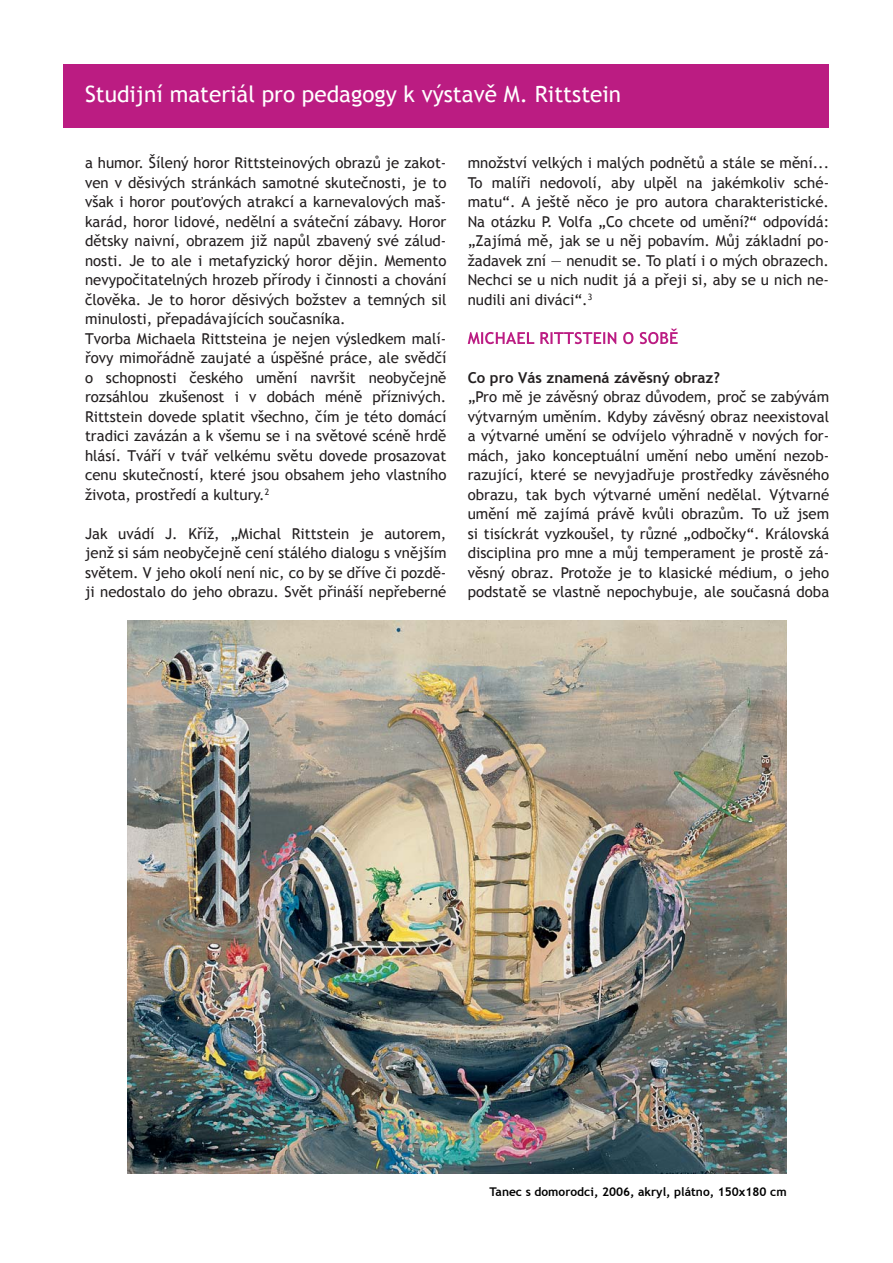
<style>
.page{position:relative;width:893px;height:1263px;background:#fff}
.page>*{position:absolute;margin:0;border:0;box-sizing:border-box;transform-origin:0 0}
.t1{font:22.5px "Trebuchet MS";color:#fff}
.t2{font:15px/19.5px "Trebuchet MS";color:#231f20;text-align:justify}
.t3{font:700 15px "Trebuchet MS";color:#231f20}
.t4{font:700 12px "Trebuchet MS";color:#000}
</style>
<div class="page">
<div style="left:64px;top:64px;width:765px;height:64px;background:#bb1c82"></div>
<img style="left:127px;top:621px;width:660px;height:552px">
<svg style="left:468px;top:329px;width:209px;height:15px"></svg>
<h1 class="t1" style="left:85px;top:81px;width:538px">Studijní materiál pro pedagogy k výstavě M. Rittstein</h1>
<p class="t2" style="left:85px;top:153px;width:363px;text-align:left">a humor. Šílený horor Rittsteinových obrazů je zakot&shy;ven v děsivých stránkách samotné skutečnosti, je to však i horor pouťových atrakcí a karnevalových maš&shy;karád, horor lidové, nedělní a sváteční zábavy. Horor dětsky naivní, obrazem již napůl zbavený své zálud&shy;nosti. Je to ale i metafyzický horor dějin. Memento nevypočitatelných hrozeb přírody i činnosti a chování člověka. Je to horor děsivých božstev a temných sil minulosti, přepadávajících současníka.<br>Tvorba Michaela Rittsteina je nejen výsledkem malí&shy;řovy mimořádně zaujaté a úspěšné práce, ale svědčí o schopnosti českého umění navršit neobyčejně rozsáhlou zkušenost i v dobách méně příznivých.<br>Rittstein dovede splatit všechno, čím je této domácí tradici zavázán a k všemu se i na světové scéně hrdě hlásí. Tváří v tvář velkému světu dovede prosazovat cenu skutečností, které jsou obsahem jeho vlastního života, prostředí a kultury.<sup>2</sup></p>
<p class="t2" style="left:85px;top:524px;width:363px">Jak uvádí J. Kříž, „Michal Rittstein je autorem, jenž si sám neobyčejně cení stálého dialogu s vnějším světem. V jeho okolí není nic, co by se dříve či pozdě&shy;ji nedostalo do jeho obrazu. Svět přináší nepřeberné</p>
<p class="t2" style="left:468px;top:153px;width:363px">množství velkých i malých podnětů a stále se mění...<br>To malíři nedovolí, aby ulpěl na jakémkoliv sché&shy;matu“. A ještě něco je pro autora charakteristické.<br>Na otázku P. Volfa „Co chcete od umění?“ odpovídá: „Zajímá mě, jak se u něj pobavím. Můj základní po&shy;žadavek zní — nenudit se. To platí i o mých obrazech.<br>Nechci se u nich nudit já a přeji si, aby se u nich ne&shy;nudili ani diváci“.<sup>3</sup></p>
<p class="t3" style="left:468px;top:369px;width:254px">Co pro Vás znamená závěsný obraz?</p>
<p class="t2" style="left:468px;top:387px;width:363px">„Pro mě je závěsný obraz důvodem, proč se zabývám výtvarným uměním. Kdyby závěsný obraz neexistoval a výtvarné umění se odvíjelo výhradně v nových for&shy;mách, jako konceptuální umění nebo umění nezob&shy;razující, které se nevyjadřuje prostředky závěsného obrazu, tak bych výtvarné umění nedělal. Výtvarné umění mě zajímá právě kvůli obrazům. To už jsem si tisíckrát vyzkoušel, ty různé „odbočky“. Královská disciplina pro mne a můj temperament je prostě zá&shy;věsný obraz. Protože je to klasické médium, o jeho podstatě se vlastně nepochybuje, ale současná doba</p>
<p class="t4" style="left:489px;top:1185px;width:299px">Tanec s domorodci, 2006, akryl, plátno, 150x180 cm</p>
</div>
